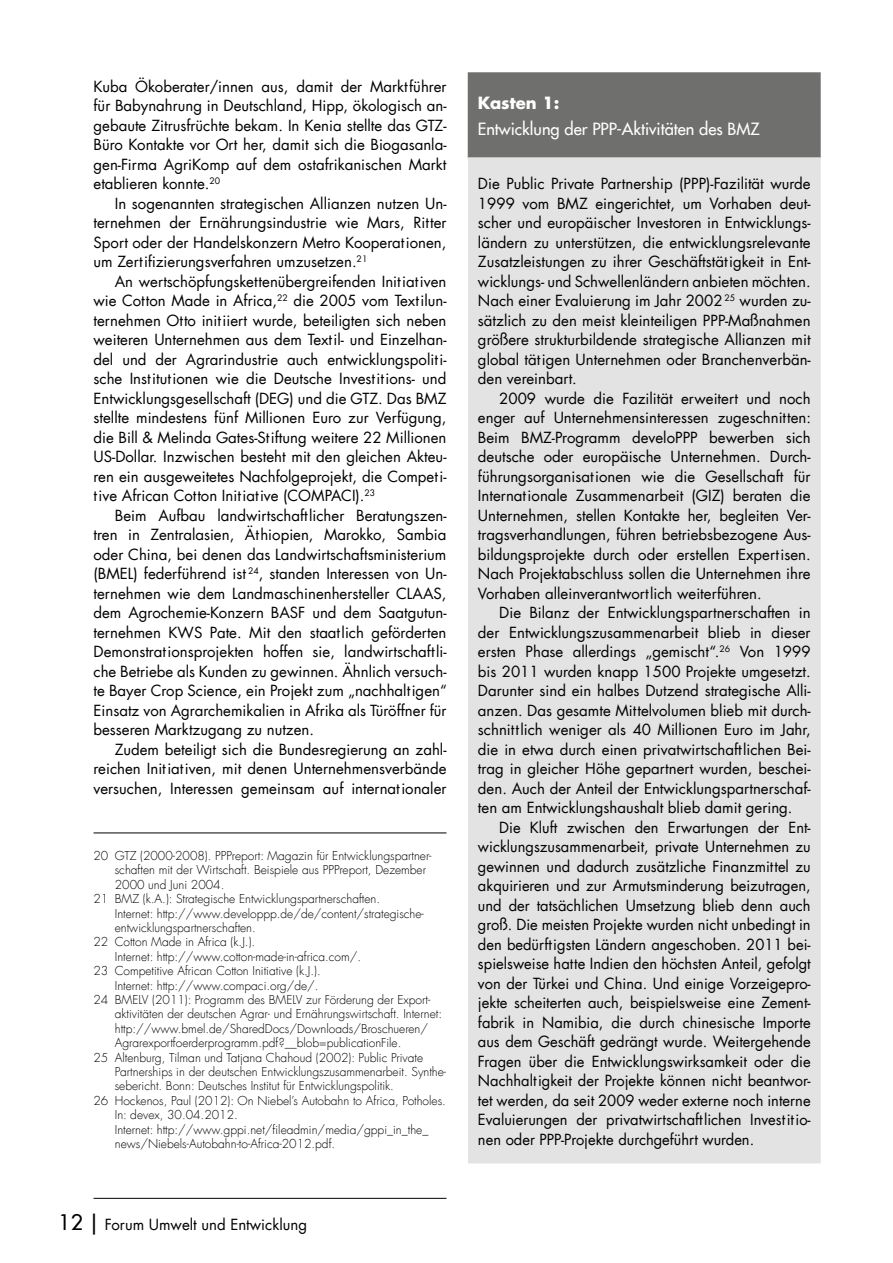
<style>
.page{position:relative;width:893px;height:1263px;background:#fff}
.page>*{position:absolute;margin:0;border:0;box-sizing:border-box;transform-origin:0 0}
.t1{font:500 16.5px "Futura Com";color:#fff}
.t2{font:700 16.5px "Futura Com";color:#fff}
.t3{font:15px/19.5px "Futura Com";color:#000;text-align:justify}
.t4{font:300 12px "Futura Com";color:#000}
.s1{font-weight:500;font-size:21px}
</style>
<div class="page">
<hr style="left:94px;top:1198px;width:352px;height:1px;background:#000">
<hr style="left:94px;top:832px;width:352px;height:1px;background:#000">
<div style="left:468px;top:73px;width:352px;height:84px;background:#6f6f6e"></div>
<div style="left:468px;top:72px;width:353px;height:86px;border:2px solid #6f6f6e"></div>
<div style="left:469px;top:158px;width:351px;height:1005px;background:#e3e3e3"></div>
<div style="left:468px;top:157px;width:353px;height:1006px;border:2px solid #e3e3e3"></div>
<p class="t3" style="left:94px;top:76px;width:354px">Kuba Ökoberater/innen aus, damit der Marktführer für Babynahrung in Deutschland, Hipp, ökologisch an&shy;gebaute Zitrusfrüchte bekam. In Kenia stellte das GTZ-Büro Kontakte vor Ort her, damit sich die Biogasanla&shy;gen-Firma AgriKomp auf dem ostafrikanischen Markt etablieren konnte.<sup>20</sup></p>
<p class="t3" style="left:94px;top:193px;width:354px;text-indent:21px">In sogenannten strategischen Allianzen nutzen Un&shy;ternehmen der Ernährungsindustrie wie Mars, Ritter Sport oder der Handelskonzern Metro Kooperationen, um Zertifizierungsverfahren umzusetzen.<sup>21</sup></p>
<p class="t3" style="left:94px;top:271px;width:354px;text-indent:21px">An wertschöpfungskettenübergreifenden Initiativen wie Cotton Made in Africa,<sup>22</sup> die 2005 vom Textilun&shy;ternehmen Otto initiiert wurde, beteiligten sich neben weiteren Unternehmen aus dem Textil- und Einzelhan&shy;del und der Agrarindustrie auch entwicklungspoliti&shy;sche Institutionen wie die Deutsche Investitions- und Entwicklungsgesellschaft (DEG) und die GTZ. Das BMZ stellte mindestens fünf Millionen Euro zur Verfügung, die Bill &amp; Melinda Gates-Stiftung weitere 22 Millionen US-Dollar. Inzwischen besteht mit den gleichen Akteu&shy;ren ein ausgeweitetes Nachfolgeprojekt, die Competi&shy;tive African Cotton Initiative (COMPACI).<sup>23</sup></p>
<p class="t3" style="left:94px;top:505px;width:355px;text-indent:21px">Beim Aufbau landwirtschaftlicher Beratungszen&shy;tren in Zentralasien, Äthiopien, Marokko, Sambia oder China, bei denen das Landwirtschaftsministerium (BMEL) federführend ist <sup>24</sup>, standen Interessen von Un&shy;ternehmen wie dem Landmaschinenhersteller CLAAS, dem Agrochemie-Konzern BASF und dem Saatgutun&shy;ternehmen KWS Pate. Mit den staatlich geförderten Demonstrationsprojekten hoffen sie, landwirtschaftli&shy;che Betriebe als Kunden zu gewinnen. Ähnlich versuch&shy;te Bayer Crop Science, ein Projekt zum „nachhaltigen“ Einsatz von Agrarchemikalien in Afrika als Türöffner für besseren Marktzugang zu nutzen.</p>
<p class="t3" style="left:94px;top:739px;width:354px;text-indent:21px">Zudem beteiligt sich die Bundesregierung an zahl&shy;reichen Initiativen, mit denen Unternehmensverbände versuchen, Interessen gemeinsam auf internationaler</p>
<p class="t4" style="left:94px;top:848px;width:339px">20 GTZ (2000-2008). PPPreport: Magazin für Entwicklungspartner-</p>
<p class="t4" style="left:115px;top:862px;width:313px">schaften mit der Wirtschaft. Beispiele aus PPPreport, Dezember</p>
<p class="t4" style="left:115px;top:876px;width:111px">2000 und Juni 2004.</p>
<p class="t4" style="left:94px;top:891px;width:288px">21 BMZ (k.A.): Strategische Entwicklungspartnerschaften.</p>
<p class="t4" style="left:115px;top:905px;width:311px">Internet: http://www.developpp.de/de/content/strategische-</p>
<p class="t4" style="left:115px;top:920px;width:143px">entwicklungspartnerschaften.</p>
<p class="t4" style="left:94px;top:934px;width:163px">22 Cotton Made in Africa (k.J.).</p>
<p class="t4" style="left:115px;top:948px;width:248px">Internet: http://www.cotton-made-in-africa.com/.</p>
<p class="t4" style="left:94px;top:963px;width:229px">23 Competitive African Cotton Initiative (k.J.).</p>
<p class="t4" style="left:115px;top:977px;width:205px">Internet: http://www.compaci.org/de/.</p>
<p class="t4" style="left:94px;top:992px;width:338px">24 BMELV (2011): Programm des BMELV zur Förderung der Export-</p>
<p class="t4" style="left:115px;top:1006px;width:329px">aktivitäten der deutschen Agrar- und Ernährungswirtschaft. Internet:</p>
<p class="t4" style="left:115px;top:1020px;width:315px">http://www.bmel.de/SharedDocs/Downloads/Broschueren/</p>
<p class="t4" style="left:115px;top:1035px;width:288px">Agrarexportfoerderprogramm.pdf?__blob=publicationFile.</p>
<p class="t4" style="left:94px;top:1049px;width:331px">25 Altenburg, Tilman und Tatjana Chahoud (2002): Public Private</p>
<p class="t4" style="left:115px;top:1064px;width:333px">Partnerships in der deutschen Entwicklungszusammenarbeit. Synthe-</p>
<p class="t4" style="left:115px;top:1078px;width:281px">sebericht. Bonn: Deutsches Institut für Entwicklungspolitik.</p>
<p class="t4" style="left:94px;top:1092px;width:354px">26 Hockenos, Paul (2012): On Niebel’s Autobahn to Africa, Potholes.</p>
<p class="t4" style="left:115px;top:1107px;width:125px">In: devex, 30.04.2012.</p>
<p class="t4" style="left:115px;top:1121px;width:315px">Internet: http://www.gppi.net/fileadmin/media/gppi_in_the_</p>
<p class="t4" style="left:115px;top:1136px;width:222px">news/Niebels-Autobahn-to-Africa-2012.pdf.</p>
<p class="t3" style="left:59px;top:1214px;width:250px"><span class="s1">12 |</span> Forum Umwelt und Entwicklung</p>
<p class="t2" style="left:478px;top:90px;width:83px">Kasten 1:</p>
<p class="t1" style="left:478px;top:117px;width:283px">Entwicklung der PPP-Aktivitäten des BMZ</p>
<p class="t3" style="left:478px;top:174px;width:334px">Die Public Private Partnership (PPP)-Fazilität wurde 1999 vom BMZ eingerichtet, um Vorhaben deut&shy;scher und europäischer Investoren in Entwicklungs&shy;ländern zu unterstützen, die entwicklungsrelevante Zusatzleistungen zu ihrer Geschäftstätigkeit in Ent&shy;wicklungs- und Schwellenländern anbieten möchten.<br>Nach einer Evaluierung im Jahr 2002 <sup>25</sup> wurden zu&shy;sätzlich zu den meist kleinteiligen PPP-Maßnahmen größere strukturbildende strategische Allianzen mit global tätigen Unternehmen oder Branchenverbän&shy;den vereinbart.</p>
<p class="t3" style="left:478px;top:388px;width:335px;text-indent:21px">2009 wurde die Fazilität erweitert und noch enger auf Unternehmensinteressen zugeschnitten:<br>Beim BMZ-Programm develoPPP bewerben sich deutsche oder europäische Unternehmen. Durch&shy;führungsorganisationen wie die Gesellschaft für Internationale Zusammenarbeit (GIZ) beraten die Unternehmen, stellen Kontakte her, begleiten Ver&shy;tragsverhandlungen, führen betriebsbezogene Aus&shy;bildungsprojekte durch oder erstellen Expertisen.<br>Nach Projektabschluss sollen die Unternehmen ihre Vorhaben alleinverantwortlich weiterführen.</p>
<p class="t3" style="left:478px;top:603px;width:334px;text-indent:21px">Die Bilanz der Entwicklungspartnerschaften in der Entwicklungszusammenarbeit blieb in dieser ersten Phase allerdings „gemischt“.<sup>26</sup> Von 1999 bis 2011 wurden knapp 1500 Projekte umgesetzt.<br>Darunter sind ein halbes Dutzend strategische Alli&shy;anzen. Das gesamte Mittelvolumen blieb mit durch&shy;schnittlich weniger als 40 Millionen Euro im Jahr, die in etwa durch einen privatwirtschaftlichen Bei&shy;trag in gleicher Höhe gepartnert wurden, beschei&shy;den. Auch der Anteil der Entwicklungspartnerschaf&shy;ten am Entwicklungshaushalt blieb damit gering.</p>
<p class="t3" style="left:478px;top:817px;width:334px;text-indent:21px">Die Kluft zwischen den Erwartungen der Ent&shy;wicklungszusammenarbeit, private Unternehmen zu gewinnen und dadurch zusätzliche Finanzmittel zu akquirieren und zur Armutsminderung beizutragen, und der tatsächlichen Umsetzung blieb denn auch groß. Die meisten Projekte wurden nicht unbedingt in den bedürftigsten Ländern angeschoben. 2011 bei&shy;spielsweise hatte Indien den höchsten Anteil, gefolgt von der Türkei und China. Und einige Vorzeigepro&shy;jekte scheiterten auch, beispielsweise eine Zement&shy;fabrik in Namibia, die durch chinesische Importe aus dem Geschäft gedrängt wurde. Weitergehende Fragen über die Entwicklungswirksamkeit oder die Nachhaltigkeit der Projekte können nicht beantwor&shy;tet werden, da seit 2009 weder externe noch interne Evaluierungen der privatwirtschaftlichen Investitio&shy;nen oder PPP-Projekte durchgeführt wurden.</p>
</div>
